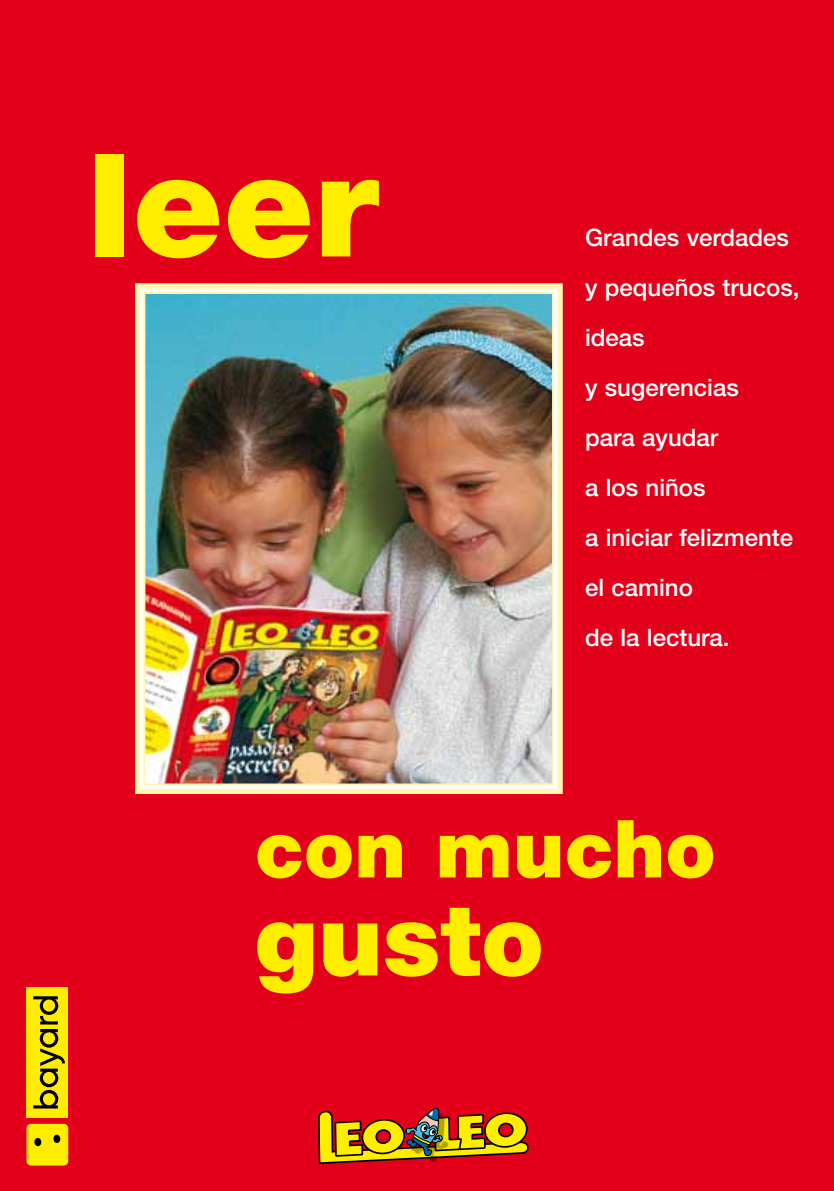
<style>
.page{position:relative;width:834px;height:1191px;background:#fff}
.page>*{position:absolute;margin:0;border:0;box-sizing:border-box;transform-origin:0 0}
.t1{font:900 144px "Helvetica Neue";color:#ffed00}
.t2{font:900 100px "Helvetica Neue";color:#ffed00}
.t3{font:900 80px "Helvetica Neue";color:#ffed00}
.t4{font:500 24px/50px "Helvetica Neue";color:#fff}
</style>
<div class="page">
<div style="left:0;top:0;width:833px;height:1191px;background:#e2001a"></div>
<img style="left:135px;top:283px;width:428px;height:511px">
<div style="left:143px;top:292px;width:411px;height:493px;border:2px solid #fff7b2"></div>
<div style="left:26px;top:1123px;width:42px;height:42px;background:#ffed00;border-radius:4px"></div>
<div style="left:53px;top:1134px;width:7px;height:9px;background:#000;border-radius:50%"></div>
<svg style="left:34px;top:1137px;width:7px;height:9px"></svg>
<div style="left:26px;top:987px;width:42px;height:130px;background:#ffed00"></div>
<svg style="left:33px;top:996px;width:32px;height:112px"></svg>
<svg style="left:318px;top:1107px;width:211px;height:56px"></svg>
<h1 class="t1" style="left:87px;top:119px;width:292px">leer</h1>
<p class="t4" style="left:585px;top:212px;width:216px">Grandes verdades y pequeños trucos, ideas<br>y sugerencias<br>para ayudar<br>a los niños<br>a iniciar felizmente el camino<br>de la lectura.</p>
<h3 class="t3" style="left:255px;top:801px;width:462px">con mucho</h3>
<h2 class="t2" style="left:255px;top:880px;width:290px">gusto</h2>
</div>
